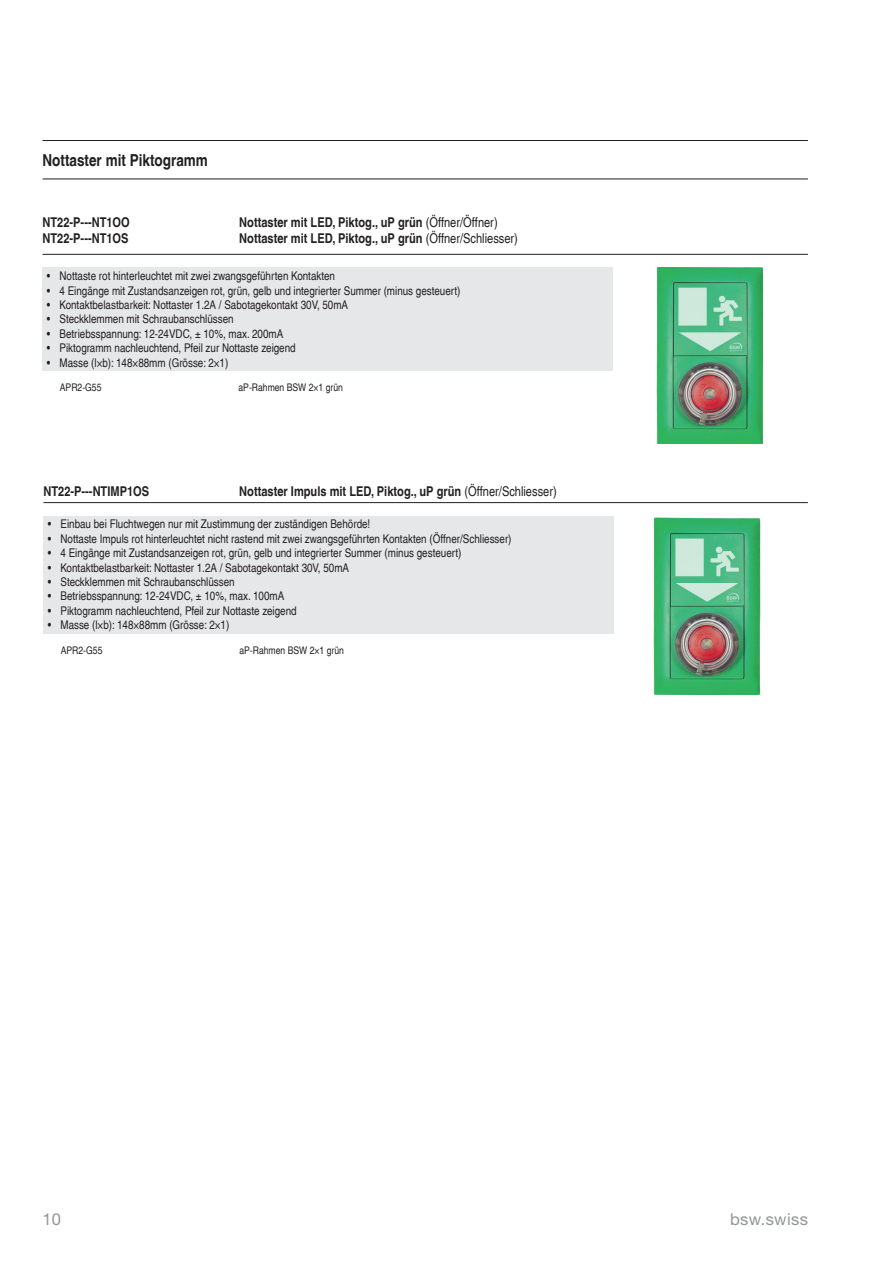
<style>
.page{position:relative;width:893px;height:1263px;background:#fff}
.page>*{position:absolute;margin:0;border:0;box-sizing:border-box;transform-origin:0 0}
.t1{font:700 condensed 16.5px "Helvetica LT";color:#231f20}
.t2{font:16.5px "Helvetica Neue LT Pro";letter-spacing:.02em;color:#939598}
.t3{font:700 condensed 13.5px/16.2px "Helvetica LT";color:#231f20}
.t4{font:condensed 12px "Helvetica LT";color:#231f20}
.t5{font:condensed 10.5px "Helvetica LT";color:#231f20}
.s1{font-weight:400}
</style>
<div class="page">
<hr style="left:43px;top:140px;width:765px;height:1px;background:#231f20">
<hr style="left:43px;top:179px;width:765px;height:1px;background:#231f20">
<hr style="left:43px;top:502px;width:765px;height:1px;background:#231f20">
<div style="left:43px;top:515px;width:571px;height:118px;background:#e6e7e9"></div>
<hr style="left:43px;top:254px;width:765px;height:1px;background:#231f20">
<div style="left:43px;top:267px;width:570px;height:104px;background:#e6e7e9"></div>
<img style="left:656px;top:267px;width:107px;height:177px">
<img style="left:654px;top:518px;width:106px;height:176px">
<h1 class="t1" style="left:43px;top:150px;width:167px">Nottaster mit Piktogramm</h1>
<p class="t3" style="left:43px;top:213px;width:89px">NT22-P---NT1OO<br>NT22-P---NT1OS</p>
<p class="t3" style="left:239px;top:213px;width:280px">Nottaster mit LED, Piktog., uP grün <span class="s1">(Öffner/Öffner)<br></span>Nottaster mit LED, Piktog., uP grün <span class="s1">(Öffner/Schliesser)</span></p>
<p class="t4" style="left:47px;top:269px;width:290px">• Nottaste rot hinterleuchtet mit zwei zwangsgeführten Kontakten</p>
<p class="t4" style="left:47px;top:283px;width:415px">• 4 Eingänge mit Zustandsanzeigen rot, grün, gelb und integrierter Summer (minus gesteuert)</p>
<p class="t4" style="left:47px;top:298px;width:303px">• Kontaktbelastbarkeit: Nottaster 1.2A / Sabotagekontakt 30V, 50mA</p>
<p class="t4" style="left:47px;top:312px;width:188px">• Steckklemmen mit Schraubanschlüssen</p>
<p class="t4" style="left:47px;top:326px;width:238px">• Betriebsspannung: 12-24VDC, ± 10%, max. 200mA</p>
<p class="t4" style="left:47px;top:341px;width:250px">• Piktogramm nachleuchtend, Pfeil zur Nottaste zeigend</p>
<p class="t4" style="left:47px;top:355px;width:183px">• Masse (l×b): 148×88mm (Grösse: 2×1)</p>
<p class="t5" style="left:60px;top:381px;width:43px">APR2-G55</p>
<p class="t5" style="left:238px;top:381px;width:106px">aP-Rahmen BSW 2×1 grün</p>
<p class="t3" style="left:43px;top:483px;width:107px">NT22-P---NTIMP1OS</p>
<p class="t3" style="left:239px;top:483px;width:319px">Nottaster Impuls mit LED, Piktog., uP grün <span class="s1">(Öffner/Schliesser)</span></p>
<p class="t4" style="left:48px;top:517px;width:324px">• Einbau bei Fluchtwegen nur mit Zustimmung der zuständigen Behörde!</p>
<p class="t4" style="left:48px;top:531px;width:465px">• Nottaste Impuls rot hinterleuchtet nicht rastend mit zwei zwangsgeführten Kontakten (Öffner/Schliesser)</p>
<p class="t4" style="left:48px;top:546px;width:415px">• 4 Eingänge mit Zustandsanzeigen rot, grün, gelb und integrierter Summer (minus gesteuert)</p>
<p class="t4" style="left:48px;top:560px;width:303px">• Kontaktbelastbarkeit: Nottaster 1.2A / Sabotagekontakt 30V, 50mA</p>
<p class="t4" style="left:48px;top:575px;width:188px">• Steckklemmen mit Schraubanschlüssen</p>
<p class="t4" style="left:48px;top:589px;width:238px">• Betriebsspannung: 12-24VDC, ± 10%, max. 100mA</p>
<p class="t4" style="left:48px;top:603px;width:250px">• Piktogramm nachleuchtend, Pfeil zur Nottaste zeigend</p>
<p class="t4" style="left:48px;top:618px;width:183px">• Masse (l×b): 148×88mm (Grösse: 2×1)</p>
<p class="t5" style="left:61px;top:644px;width:43px">APR2-G55</p>
<p class="t5" style="left:239px;top:644px;width:106px">aP-Rahmen BSW 2×1 grün</p>
<h1 class="t2" style="left:43px;top:1209px;width:20px">10</h1>
<h1 class="t2" style="left:730px;top:1209px;width:79px">bsw.swiss</h1>
</div>
